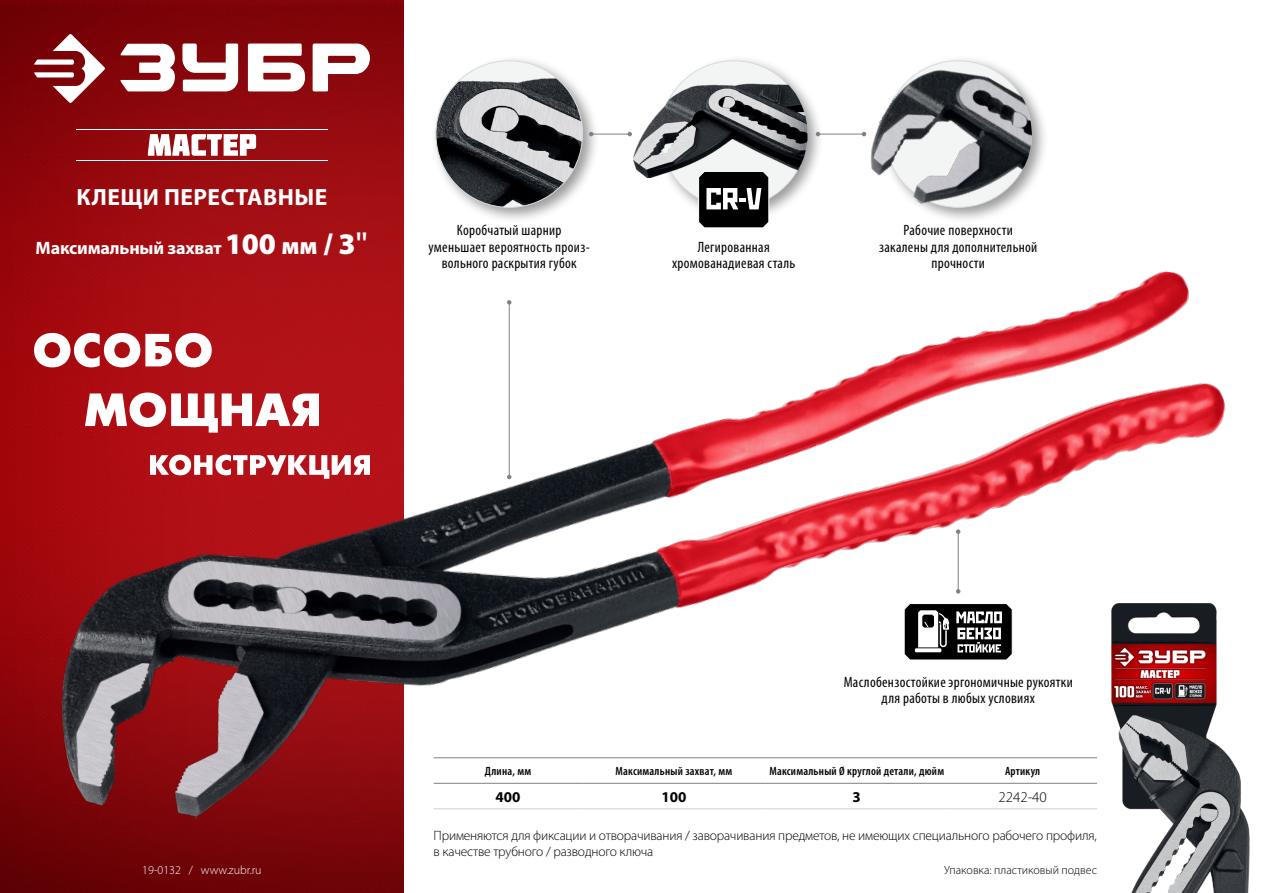
<style>
.page{position:relative;width:1263px;height:893px;background:#fff}
.page>*{position:absolute;margin:0;border:0;box-sizing:border-box;transform-origin:0 0}
.t1{font:700 23.55px "Myriad Pro";letter-spacing:.02em;color:#fff}
.t2{font:700 18px "Myriad Pro";letter-spacing:-.01em;color:#fff}
.t3{font:condensed 15px/16.5px "Myriad Pro";letter-spacing:.02em;color:#000;text-align:center}
.t4{font:700 15px "Myriad Pro";color:#000}
.t5{font:300 15px "Myriad Pro";color:#000}
.t6{font:300 13.5px/16.2px "Myriad Pro";letter-spacing:-.015em;color:#000}
.t7{font:600 condensed 12px "Myriad Pro";letter-spacing:.02em;color:#000}
.t8{font:300 12px "Myriad Pro";color:#000}
.t9{font:300 12px "Myriad Pro";color:#fff}
.s1{font-weight:900;font-size:30px}
.s2{font-weight:900;font-size:24px}
.s3{font-family:"Open Sans";font-weight:600;font-size:30px}
</style>
<div class="page">
<img style="left:0;top:0;width:404px;height:893px">
<div style="left:430px;top:55px;width:170px;height:169px;background:#000;opacity:.4"></div>
<img style="left:436px;top:68px;width:146px;height:124px">
<div style="left:655px;top:55px;width:169px;height:169px;background:#000;opacity:.4"></div>
<div style="left:660px;top:61px;width:147px;height:146px;background:#f3f4f4;border-radius:50%"></div>
<div style="left:879px;top:55px;width:170px;height:169px;background:#000;opacity:.4"></div>
<hr style="left:591px;top:134px;width:39px;height:1px;background:#818084">
<svg style="left:589px;top:132px;width:4px;height:4px"></svg>
<svg style="left:627px;top:132px;width:5px;height:4px"></svg>
<hr style="left:818px;top:134px;width:46px;height:1px;background:#818084">
<svg style="left:816px;top:132px;width:4px;height:4px"></svg>
<svg style="left:34px;top:34px;width:71px;height:69px"></svg>
<svg style="left:119px;top:44px;width:251px;height:47px"></svg>
<img style="left:633px;top:80px;width:174px;height:98px">
<img style="left:854px;top:55px;width:178px;height:137px">
<svg style="left:698px;top:170px;width:72px;height:22px"></svg>
<hr style="left:76px;top:129px;width:252px;height:1px;background:#fff">
<hr style="left:76px;top:161px;width:252px;height:1px;background:#fff">
<svg style="left:148px;top:134px;width:108px;height:22px"></svg>
<img style="left:54px;top:192px;width:1172px;height:701px">
<hr style="left:509px;top:302px;width:1px;height:175px;background:#818084">
<svg style="left:507px;top:300px;width:4px;height:5px"></svg>
<svg style="left:507px;top:475px;width:4px;height:4px"></svg>
<hr style="left:958px;top:532px;width:1px;height:59px;background:#818084">
<svg style="left:956px;top:529px;width:4px;height:5px"></svg>
<svg style="left:956px;top:589px;width:4px;height:5px"></svg>
<img style="left:1109px;top:603px;width:141px;height:290px">
<svg style="left:34px;top:333px;width:178px;height:34px"></svg>
<svg style="left:85px;top:393px;width:234px;height:40px"></svg>
<svg style="left:150px;top:455px;width:220px;height:24px"></svg>
<hr style="left:434px;top:808px;width:148px;height:1px;background:#ced0d2">
<hr style="left:582px;top:808px;width:183px;height:1px;background:#ced0d2">
<hr style="left:765px;top:808px;width:183px;height:1px;background:#ced0d2">
<hr style="left:948px;top:808px;width:149px;height:1px;background:#ced0d2">
<hr style="left:434px;top:757px;width:148px;height:1px;background:#818084">
<hr style="left:582px;top:757px;width:183px;height:1px;background:#818084">
<hr style="left:765px;top:757px;width:183px;height:1px;background:#818084">
<hr style="left:948px;top:757px;width:149px;height:1px;background:#818084">
<hr style="left:434px;top:783px;width:148px;height:1px;background:#818084">
<hr style="left:582px;top:783px;width:183px;height:1px;background:#818084">
<hr style="left:765px;top:783px;width:183px;height:1px;background:#818084">
<hr style="left:948px;top:783px;width:149px;height:1px;background:#818084">
<h1 class="t1" style="left:77px;top:181px;width:252px">КЛЕЩИ ПЕРЕСТАВНЫЕ</h1>
<p class="t2" style="left:36px;top:236px;width:334px">Максимальный захват <span class="s1">100</span> <span class="s2">мм</span> <span class="s1">/ 3</span><span class="s3">"</span></p>
<p class="t3" style="left:428px;top:222px;width:163px">Коробчатый шарнир уменьшает вероятность произ&shy;вольного раскрытия губок</p>
<p class="t3" style="left:672px;top:238px;width:125px">Легированная хромованадиевая сталь</p>
<p class="t3" style="left:879px;top:222px;width:160px">Рабочие поверхности закалены для дополнительной прочности</p>
<p class="t3" style="left:844px;top:673px;width:231px">Маслобензостойкие эргономичные рукоятки для работы в любых условиях</p>
<p class="t7" style="left:485px;top:764px;width:48px">Длина, мм</p>
<p class="t7" style="left:615px;top:764px;width:118px">Максимальный захват, мм</p>
<p class="t7" style="left:769px;top:764px;width:176px">Максимальный Ø круглой детали, дюйм</p>
<p class="t7" style="left:1005px;top:764px;width:37px">Артикул</p>
<p class="t4" style="left:496px;top:787px;width:26px">400</p>
<p class="t4" style="left:661px;top:787px;width:26px">100</p>
<p class="t4" style="left:853px;top:787px;width:10px">3</p>
<p class="t5" style="left:998px;top:788px;width:50px">2242-40</p>
<p class="t6" style="left:434px;top:827px;width:665px">Применяются для фиксации и отворачивания / заворачивания предметов, не имеющих специального рабочего профиля, в качестве трубного / разводного ключа</p>
<p class="t9" style="left:142px;top:862px;width:121px">19-0132 / www.zubr.ru</p>
<p class="t8" style="left:944px;top:862px;width:154px">Упаковка: пластиковый подвес</p>
</div>
